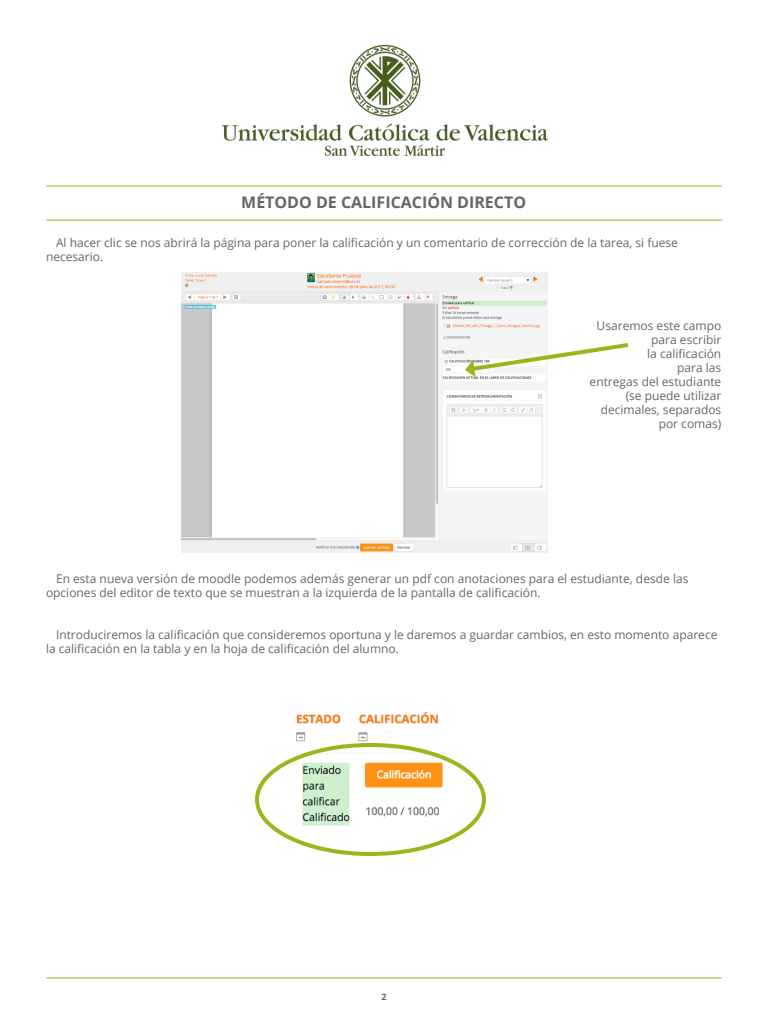
<style>
.page{position:relative;width:768px;height:1024px;background:#fff}
.page>*{position:absolute;margin:0;border:0;box-sizing:border-box;transform-origin:0 0}
.t1{font:700 16px "Open Sans";color:#666}
.texto{font:12px/14px "Open Sans";color:#666}
.t2{font:700 9px "Open Sans";color:#666}
</style>
<div class="page">
<hr style="left:46px;top:220px;width:676px;height:1px;background:#9bb61b">
<img style="left:222px;top:46px;width:325px;height:109px">
<hr style="left:46px;top:186px;width:676px;height:1px;background:#9bb61b">
<hr style="left:46px;top:977px;width:676px;height:1px;background:#9bb61b">
<img style="left:181px;top:272px;width:366px;height:281px">
<svg style="left:465px;top:340px;width:164px;height:37px"></svg>
<img style="left:292px;top:758px;width:163px;height:84px">
<img style="left:292px;top:712px;width:157px;height:46px">
<div style="left:255px;top:743px;width:231px;height:113px;border:4px solid #9bb61b;border-radius:50%"></div>
<h1 class="t1" style="left:241px;top:191px;width:286px">MÉTODO DE CALIFICACIÓN DIRECTO</h1>
<p class="texto" style="left:46px;top:235px;width:634px;text-indent:10px">Al hacer clic se nos abrirá la página para poner la calificación y un comentario de corrección de la tarea, si fuese necesario.</p>
<p class="texto" style="left:590px;top:319px;width:133px;text-align:right">Usaremos este campo para escribir<br>la calificación<br>para las<br>entregas del estudiante (se puede utilizar decimales, separados por comas)</p>
<p class="texto" style="left:46px;top:571px;width:644px;text-indent:10px">En esta nueva versión de moodle podemos además generar un pdf con anotaciones para el estudiante, desde las opciones del editor de texto que se muestran a la izquierda de la pantalla de calificación.</p>
<p class="texto" style="left:46px;top:627px;width:673px;text-indent:10px">Introduciremos la calificación que consideremos oportuna y le daremos a guardar cambios, en esto momento aparece la calificación en la tabla y en la hoja de calificación del alumno.</p>
<p class="t2" style="left:381px;top:990px;width:7px">2</p>
</div>
